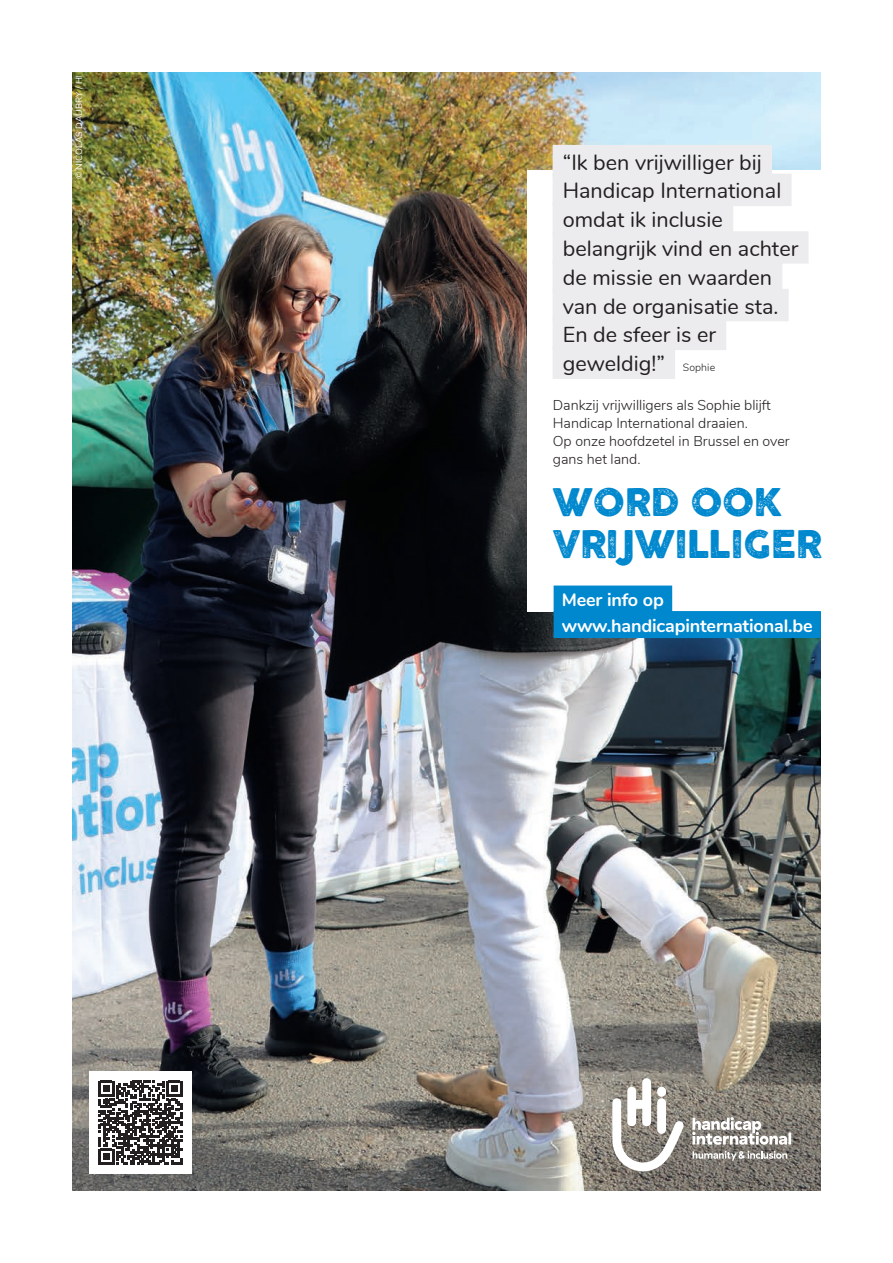
<style>
.page{position:relative;width:893px;height:1263px;background:#fff}
.page>*{position:absolute;margin:0;border:0;box-sizing:border-box;transform-origin:0 0}
.t1{font:37.5px/42px "COCOGOOSELETTERPRESS";letter-spacing:-.015em;color:#0088ce}
.t2{font:21.6px/28.8px "Nunito";color:#231f20}
.t3{font:700 18px/25.5px "Nunito";letter-spacing:-.01em;color:#fff}
.t4{font:300 14.25px/18px "Nunito";color:#231f20}
.t5{font:9px "Nunito";color:#fff}
.s1{font-weight:300;font-size:10.5px}
</style>
<div class="page">
<img style="left:72px;top:72px;width:749px;height:1119px">
<svg style="left:612px;top:1078px;width:72px;height:93px"></svg>
<svg style="left:692px;top:1117px;width:99px;height:28px"></svg>
<svg style="left:693px;top:1151px;width:94px;height:10px"></svg>
<div style="left:527px;top:170px;width:338px;height:441px;background:#fff"></div>
<div style="left:554px;top:585px;width:118px;height:27px;background:#0088ce"></div>
<div style="left:554px;top:611px;width:267px;height:27px;background:#0088ce"></div>
<div style="left:553px;top:145px;width:219px;height:32px;background:#ececee"></div>
<div style="left:553px;top:174px;width:239px;height:32px;background:#ececee"></div>
<div style="left:553px;top:202px;width:180px;height:33px;background:#ececee"></div>
<div style="left:553px;top:231px;width:255px;height:33px;background:#ececee"></div>
<div style="left:553px;top:260px;width:229px;height:32px;background:#ececee"></div>
<div style="left:553px;top:289px;width:236px;height:32px;background:#ececee"></div>
<div style="left:553px;top:318px;width:173px;height:32px;background:#ececee"></div>
<div style="left:553px;top:346px;width:122px;height:33px;background:#ececee"></div>
<div style="left:89px;top:1071px;width:102px;height:103px;background:#fff"></div>
<svg style="left:98px;top:1081px;width:84px;height:83px"></svg>
<p class="t5" style="left:72px;top:179px;width:106px;rotate:-90deg">© NICOLAS DAUBRY / HI</p>
<p class="t2" style="left:563px;top:146px;width:237px">“Ik ben vrijwilliger bij<br>Handicap International omdat ik inclusie belangrijk vind en achter de missie en waarden van de organisatie sta.<br>En de sfeer is er geweldig!” <span class="s1">Sophie</span></p>
<p class="t4" style="left:553px;top:395px;width:238px">Dankzij vrijwilligers als Sophie blijft<br>Handicap International draaien.<br>Op onze hoofdzetel in Brussel en over gans het land.</p>
<h1 class="t1" style="left:553px;top:482px;width:271px">WORD OOK<br>VRIJWILLIGER</h1>
<p class="t3" style="left:562px;top:586px;width:252px">Meer info op www.handicapinternational.be</p>
</div>
